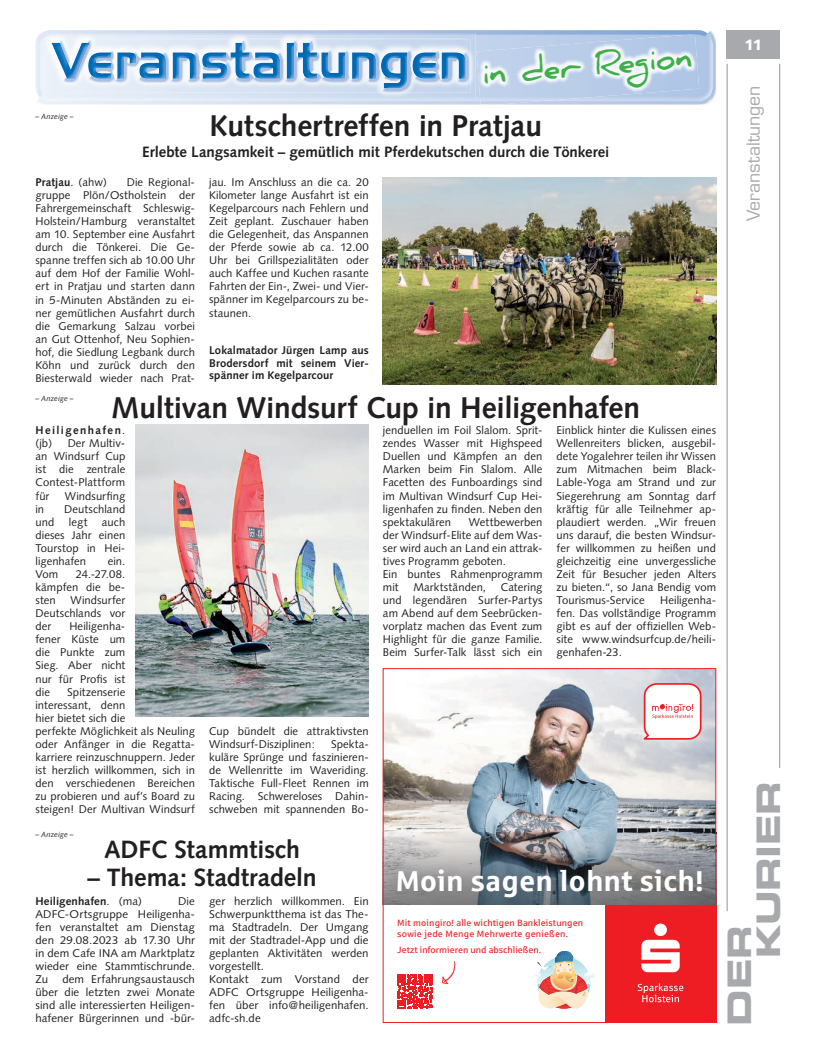
<style>
.page{position:relative;width:819px;height:1053px;background:#fff}
.page>*{position:absolute;margin:0;border:0;box-sizing:border-box;transform-origin:0 0}
.t1{font:32.5px/28.9px "Eurostile LT Std Bold Ex 2";letter-spacing:-.01em;color:#a8a9ad}
.t2{font:700 31.25px "Daniel";color:#40ae49}
.t3{font:700 30px "Syntax LT Std";letter-spacing:-.01em;color:#231f20}
.t4{font:700 28.75px "Sparkasse Rg";color:#fff}
.t5{font:700 25px "Syntax LT Std";letter-spacing:-.005em;color:#231f20}
.t6{font:17.5px "Eurostile LT Std";letter-spacing:-.005em;color:#a8a9ad}
.t7{font:700 15px "Syntax LT Std";color:#231f20}
.t8{font:900 15px "Syntax LT Std";color:#fff}
.t9{font:11.25px/13px "Syntax";letter-spacing:.005em;color:#231f20;text-align:justify}
.t10{font:700 11.25px/12.5px "Syntax LT Std";letter-spacing:.01em;color:#231f20;text-align:justify}
.t11{font:700 11.25px "Syntax";letter-spacing:.015em;color:#231f20}
.t12{font:700 11.25px/13px "Syntax";letter-spacing:.125em;color:#231f20}
.t13{font:9.12px/11px "Sparkasse Rg";letter-spacing:.01em;color:#ee1d23}
.t14{font:italic 7.5px "Syntax LT Std";letter-spacing:.015em;color:#231f20}
.s1{font-weight:400}
</style>
<div class="page">
<hr style="left:726px;top:64px;width:1px;height:847px;background:#939598">
<hr style="left:779px;top:64px;width:1px;height:703px;background:#939598">
<div style="left:726px;top:30px;width:54px;height:29px;background:#a8a9ad"></div>
<div style="left:605px;top:904px;width:111px;height:118px;background:#ee1d23"></div>
<svg style="left:637px;top:983px;width:46px;height:19px"></svg>
<svg style="left:641px;top:923px;width:38px;height:49px"></svg>
<img style="left:385px;top:670px;width:329px;height:162px">
<svg style="left:643px;top:683px;width:58px;height:56px"></svg>
<img style="left:385px;top:832px;width:329px;height:72px">
<img style="left:385px;top:853px;width:220px;height:52px">
<img style="left:605px;top:904px;width:109px;height:1px">
<svg style="left:397px;top:974px;width:35px;height:34px"></svg>
<svg style="left:535px;top:951px;width:60px;height:58px"></svg>
<svg style="left:442px;top:961px;width:13px;height:22px"></svg>
<div style="left:383px;top:668px;width:333px;height:354px;border:1px solid #ee1d23"></div>
<img style="left:38px;top:31px;width:678px;height:74px">
<img style="left:711px;top:39px;width:1px;height:54px">
<img style="left:35px;top:42px;width:1px;height:46px">
<img style="left:38px;top:30px;width:672px;height:71px">
<img style="left:42px;top:33px;width:433px;height:65px">
<img style="left:58px;top:39px;width:412px;height:54px">
<img style="left:58px;top:39px;width:408px;height:53px">
<img style="left:58px;top:43px;width:407px;height:45px">
<img style="left:480px;top:102px;width:63px;height:3px">
<img style="left:480px;top:101px;width:63px;height:1px">
<img style="left:476px;top:34px;width:223px;height:67px">
<img style="left:136px;top:424px;width:233px;height:292px">
<img style="left:382px;top:177px;width:334px;height:207px">
<p class="t14" style="left:35px;top:112px;width:40px">– Anzeige –</p>
<p class="t2" style="left:480px;top:56px;width:212px;rotate:-5deg">in der Region</p>
<p class="t3" style="left:209px;top:108px;width:334px">Kutschertreffen in Pratjau</p>
<p class="t7" style="left:142px;top:143px;width:469px">Erlebte Langsamkeit – gemütlich mit Pferdekutschen durch die Tönkerei</p>
<p class="t9" style="left:35px;top:175px;width:161px;text-indent:91px">Die Regional&shy;gruppe Plön/Ostholstein der Fahrergemeinschaft Schleswig-Holstein/Hamburg veranstaltet am 10. September eine Ausfahrt durch die Tönkerei. Die Ge&shy;spanne treffen sich ab 10.00 Uhr auf dem Hof der Familie Wohl&shy;ert in Pratjau und starten dann in 5-Minuten Abständen zu ei&shy;ner gemütlichen Ausfahrt durch die Gemarkung Salzau vorbei an Gut Ottenhof, Neu Sophien&shy;hof, die Siedlung Legbank durch Köhn und zurück durch den Biesterwald wieder nach Prat-</p>
<p class="t9" style="left:209px;top:175px;width:161px">jau. Im Anschluss an die ca. 20<br>Kilometer lange Ausfahrt ist ein Kegelparcours nach Fehlern und Zeit geplant. Zuschauer haben die Gelegenheit, das Anspannen der Pferde sowie ab ca. 12.00<br>Uhr bei Grillspezialitäten oder auch Kaffee und Kuchen rasante Fahrten der Ein-, Zwei- und Vier&shy;spänner im Kegelparcours zu be&shy;staunen.</p>
<p class="t11" style="left:35px;top:175px;width:73px">Pratjau<span class="s1">. (ahw)</span></p>
<p class="t10" style="left:209px;top:344px;width:161px">Lokalmatador Jürgen Lamp aus Brodersdorf mit seinem Vier&shy;spänner im Kegelparcour</p>
<p class="t14" style="left:35px;top:394px;width:40px">– Anzeige –</p>
<p class="t3" style="left:111px;top:390px;width:530px">Multivan Windsurf Cup in Heiligenhafen</p>
<p class="t9" style="left:383px;top:424px;width:161px">jenduellen im Foil Slalom. Sprit&shy;zendes Wasser mit Highspeed Duellen und Kämpfen an den Marken beim Fin Slalom. Alle Facetten des Funboardings sind im Multivan Windsurf Cup Hei&shy;ligenhafen zu finden. Neben den spektakulären</p>
<p class="t12" style="left:35px;top:424px;width:91px">Heiligenhafen<span class="s1">. (jb)</span></p>
<p class="t9" style="left:556px;top:424px;width:161px">Einblick hinter die Kulissen eines Wellenreiters blicken, ausgebil&shy;dete Yogalehrer teilen ihr Wissen zum Mitmachen beim Black-Lable-Yoga am Strand und zur Siegerehrung am Sonntag darf kräftig für alle Teilnehmer ap&shy;plaudiert werden. „Wir freuen uns darauf, die besten Windsur&shy;fer willkommen zu heißen und gleichzeitig eine unvergessliche Zeit für Besucher jeden Alters zu bieten.“, so Jana Bendig vom Tourismus-Service</p>
<p class="t9" style="left:35px;top:437px;width:91px;text-indent:32px">Der Multiv&shy;an Windsurf Cup ist die zentrale Contest-Plattform für</p>
<p class="t9" style="left:65px;top:489px;width:62px">Windsurfing</p>
<p class="t9" style="left:35px;top:502px;width:10px">in</p>
<p class="t9" style="left:64px;top:502px;width:63px">Deutschland</p>
<p class="t9" style="left:35px;top:515px;width:20px">und</p>
<p class="t9" style="left:69px;top:515px;width:20px">legt</p>
<p class="t9" style="left:35px;top:515px;width:91px;text-indent:66px">auch dieses Jahr einen Tourstop in Hei&shy;ligenhafen</p>
<p class="t9" style="left:383px;top:515px;width:161px;text-align:left;text-indent:86px">Wettbewerben der Windsurf-Elite auf dem Was&shy;ser wird auch an Land ein attrak&shy;tives Programm geboten.<br>Ein buntes Rahmenprogramm mit</p>
<p class="t9" style="left:108px;top:554px;width:19px">ein.</p>
<p class="t9" style="left:35px;top:567px;width:24px">Vom</p>
<p class="t9" style="left:35px;top:567px;width:91px;text-indent:40px">24.-27.08. kämpfen die be&shy;sten</p>
<p class="t9" style="left:413px;top:580px;width:74px">Marktständen,</p>
<p class="t9" style="left:383px;top:580px;width:161px;text-indent:118px">Catering und legendären Surfer-Partys am Abend auf dem Seebrücken&shy;vorplatz machen das Event zum Highlight für die ganze Familie.<br>Beim Surfer-Talk lässt sich ein</p>
<p class="t9" style="left:35px;top:593px;width:91px;text-indent:35px">Windsurfer Deutschlands vor der</p>
<p class="t9" style="left:556px;top:593px;width:161px;text-indent:103px">Heiligenha&shy;fen. Das vollständige Programm gibt es auf der offiziellen Web&shy;site www.windsurfcup.de/heili&shy;genhafen-23.</p>
<p class="t9" style="left:35px;top:620px;width:91px;text-indent:34px">Heiligenha&shy;fener Küste um die Punkte zum Sieg. Aber nicht nur für Profis ist die</p>
<p class="t9" style="left:35px;top:685px;width:161px;text-align:left;text-indent:32px">Spitzenserie<br>interessant, denn<br>hier bietet sich die<br>perfekte Möglichkeit als Neuling oder Anfänger in die Regatta&shy;karriere reinzuschnuppern. Jeder ist herzlich willkommen, sich in den verschiedenen Bereichen zu probieren und auf’s Board zu steigen! Der Multivan Windsurf</p>
<p class="t9" style="left:209px;top:724px;width:161px">Cup bündelt die attraktivsten<br>Windsurf-Disziplinen:</p>
<p class="t9" style="left:209px;top:737px;width:161px;text-indent:122px">Spekta&shy;kuläre Sprünge und faszinieren&shy;de Wellenritte im Waveriding.<br>Taktische Full-Fleet Rennen im Racing. Schwereloses Dahin&shy;schweben mit spannenden Bo-</p>
<p class="t14" style="left:35px;top:829px;width:40px">– Anzeige –</p>
<p class="t5" style="left:104px;top:835px;width:197px">ADFC Stammtisch</p>
<p class="t5" style="left:87px;top:862px;width:231px">– Thema: Stadtradeln</p>
<p class="t11" style="left:35px;top:894px;width:108px">Heiligenhafen<span class="s1">. (ma)</span></p>
<p class="t9" style="left:209px;top:894px;width:161px;text-align:left">ger herzlich willkommen. Ein<br>Schwerpunktthema ist das The&shy;ma Stadtradeln. Der Umgang mit der Stadtradel-App und die geplanten Aktivitäten werden vorgestellt.<br>Kontakt zum Vorstand der<br>ADFC Ortsgruppe Heiligenha&shy;fen über info@heiligenhafen. adfc-sh.de</p>
<p class="t9" style="left:35px;top:894px;width:161px;text-indent:143px">Die ADFC-Ortsgruppe Heiligenha&shy;fen veranstaltet am Dienstag den 29.08.2023 ab 17.30 Uhr in dem Cafe INA am Marktplatz wieder eine Stammtischrunde.<br>Zu</p>
<p class="t9" style="left:35px;top:972px;width:161px;text-indent:27px">dem Erfahrungsaustausch über die letzten zwei Monate sind alle interessierten Heiligen&shy;hafener Bürgerinnen und -bür-</p>
<p class="t4" style="left:395px;top:862px;width:310px">Moin sagen lohnt sich!</p>
<p class="t13" style="left:397px;top:916px;width:187px">Mit moingiro! alle wichtigen Bankleistungen sowie jede Menge Mehrwerte genießen.</p>
<p class="t13" style="left:397px;top:944px;width:145px">Jetzt informieren und abschließen.</p>
<p class="t8" style="left:744px;top:36px;width:20px">11</p>
<p class="t6" style="left:743px;top:221px;width:137px;rotate:-90deg">Veranstaltungen</p>
<p class="t1" style="left:724px;top:958px;width:179px;text-indent:-67px;rotate:-90deg">DER<br>KURIER</p>
</div>
